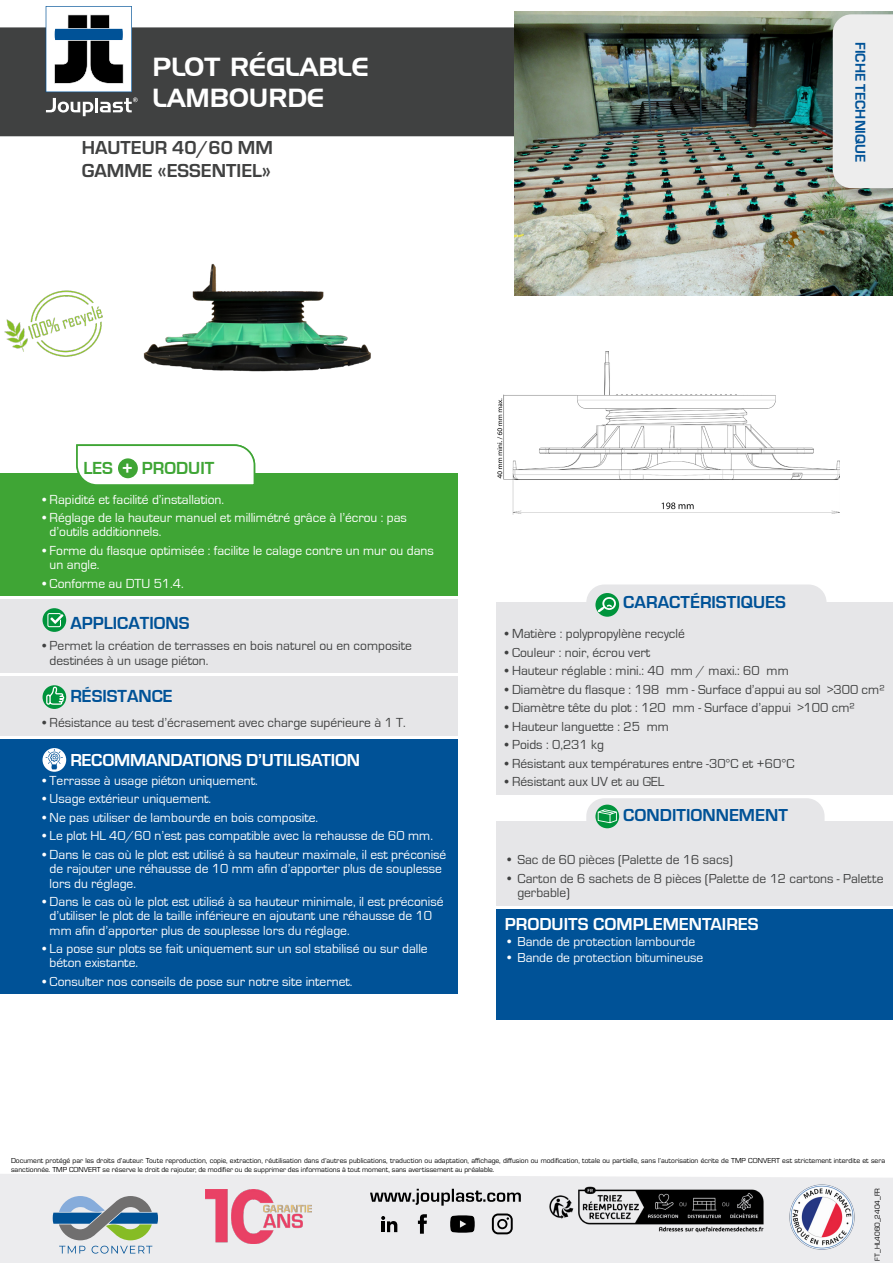
<style>
.page{position:relative;width:893px;height:1263px;background:#fff}
.page>*{position:absolute;margin:0;border:0;box-sizing:border-box;transform-origin:0 0}
.t1{font:25.5px/30.6px "Handel Gothic BT";color:#fff}
.t2{font:700 19.5px/23.4px "Eurostile";color:#404141}
.t3{font:700 18px "Eurostile";letter-spacing:-.005em;color:#fff}
.t4{font:700 18px "Eurostile";color:#005297}
.t5{font:700 18px "Eurostile";color:#005297}
.t6{font:700 18px "Eurostile";color:#3fa535}
.t7{font:700 14.7px "Eurostile";color:#005297}
.t8{font:13.5px/14.2px "Eurostile";color:#fff}
.t9{font:13.5px/14.2px "Eurostile";color:#404141}
.t10{font:13.5px/14.2px "Eurostile";color:#404141}
.t11{font:13.5px "Eurostile";color:#fff}
.t12{font:7.5px/9px "Eurostile";color:#000}
.s1{color:#fff}
</style>
<div class="page">
<div style="left:0;top:1174px;width:893px;height:89px;background:#ececee"></div>
<div style="left:0;top:27px;width:514px;height:109px;background:#404141"></div>
<svg style="left:53px;top:1196px;width:105px;height:44px;background:#8aa3a8"></svg>
<svg style="left:59px;top:1246px;width:26px;height:7px"></svg>
<svg style="left:92px;top:1246px;width:60px;height:7px"></svg>
<img style="left:789px;top:1184px;width:66px;height:66px">
<img style="left:205px;top:1189px;width:106px;height:54px">
<svg style="left:370px;top:1189px;width:151px;height:16px;background:#a4a4a5"></svg>
<svg style="left:450px;top:1215px;width:25px;height:18px"></svg>
<svg style="left:381px;top:1216px;width:16px;height:16px"></svg>
<svg style="left:418px;top:1214px;width:9px;height:20px"></svg>
<svg style="left:492px;top:1213px;width:21px;height:21px"></svg>
<img style="left:514px;top:12px;width:379px;height:284px">
<div style="left:830px;top:13px;width:63px;height:184px;background:#000;opacity:.15"></div>
<div style="left:833px;top:14px;width:60px;height:174px;background:#ededed"></div>
<img style="left:497px;top:351px;width:342px;height:164px">
<svg style="left:46px;top:6px;width:92px;height:110px"></svg>
<img style="left:4px;top:290px;width:99px;height:67px">
<img style="left:143px;top:263px;width:228px;height:109px">
<img style="left:534px;top:1180px;width:245px;height:59px">
<div style="left:0;top:473px;width:458px;height:123px;background:#3fa535"></div>
<div style="left:0;top:600px;width:458px;height:73px;background:#e6e6e8"></div>
<div style="left:43px;top:608px;width:23px;height:24px;background:#00943c;border-radius:50%"></div>
<svg style="left:47px;top:613px;width:16px;height:14px"></svg>
<div style="left:0;top:677px;width:458px;height:59px;background:#e6e6e8"></div>
<div style="left:43px;top:685px;width:23px;height:24px;background:#00943c;border-radius:50%"></div>
<svg style="left:46px;top:685px;width:19px;height:20px"></svg>
<div style="left:0;top:739px;width:458px;height:255px;background:#005297"></div>
<svg style="left:43px;top:748px;width:23px;height:24px"></svg>
<svg style="left:46px;top:749px;width:17px;height:20px"></svg>
<svg style="left:76px;top:444px;width:180px;height:41px"></svg>
<div style="left:118px;top:458px;width:20px;height:20px;background:#3fa535;border-radius:50%"></div>
<div style="left:496px;top:602px;width:397px;height:193px;background:#e6e6e8"></div>
<div style="left:586px;top:584px;width:240px;height:37px;background:#e6e6e8;border-radius:18px"></div>
<svg style="left:595px;top:593px;width:24px;height:24px"></svg>
<svg style="left:598px;top:597px;width:18px;height:15px"></svg>
<div style="left:496px;top:821px;width:397px;height:84px;background:#e6e6e8"></div>
<div style="left:586px;top:798px;width:239px;height:42px;background:#e6e6e8;border-radius:18px"></div>
<svg style="left:595px;top:805px;width:24px;height:23px"></svg>
<svg style="left:598px;top:809px;width:19px;height:14px"></svg>
<div style="left:496px;top:909px;width:397px;height:110px;background:#005297"></div>
<h1 class="t1" style="left:152px;top:52px;width:218px">PLOT RÉGLABLE<br>LAMBOURDE</h1>
<h2 class="t2" style="left:82px;top:134px;width:192px">HAUTEUR 40/60 MM<br>GAMME «ESSENTIEL»</h2>
<p class="t7" style="left:871px;top:42px;width:122px;rotate:90deg">FICHE TECHNIQUE</p>
<h3 class="t6" style="left:83px;top:459px;width:132px">LES <span class="s1">+</span> PRODUIT</h3>
<p class="t8" style="left:43px;top:492px;width:183px">• Rapidité et facilité d’installation.</p>
<p class="t8" style="left:50px;top:511px;width:359px;text-indent:-7px">• Réglage de la hauteur manuel et millimétré grâce à l’écrou : pas d’outils additionnels.</p>
<p class="t8" style="left:50px;top:543px;width:386px;text-indent:-7px">• Forme du flasque optimisée : facilite le calage contre un mur ou dans un angle.</p>
<p class="t8" style="left:43px;top:576px;width:143px">• Conforme au DTU 51.4.</p>
<h3 class="t5" style="left:70px;top:613px;width:121px">APPLICATIONS</h3>
<p class="t9" style="left:50px;top:639px;width:364px;text-indent:-7px">• Permet la création de terrasses en bois naturel ou en composite destinées à un usage piéton.</p>
<h3 class="t5" style="left:70px;top:686px;width:104px">RÉSISTANCE</h3>
<p class="t9" style="left:43px;top:716px;width:365px">• Résistance au test d’écrasement avec charge supérieure à 1 T.</p>
<h3 class="t3" style="left:70px;top:747px;width:291px">RECOMMANDATIONS D’UTILISATION</h3>
<p class="t8" style="left:43px;top:774px;width:217px">• Terrasse à usage piéton uniquement.</p>
<p class="t8" style="left:43px;top:792px;width:170px">• Usage extérieur uniquement.</p>
<p class="t8" style="left:43px;top:811px;width:277px">• Ne pas utiliser de lambourde en bois composite.</p>
<p class="t8" style="left:43px;top:829px;width:392px">• Le plot HL 40/60 n’est pas compatible avec la rehausse de 60 mm.</p>
<p class="t8" style="left:50px;top:848px;width:398px;text-indent:-7px">• Dans le cas où le plot est utilisé à sa hauteur maximale, il est préconisé de rajouter une réhausse de 10 mm afin d’apporter plus de souplesse lors du réglage.</p>
<p class="t8" style="left:50px;top:895px;width:395px;text-indent:-7px">• Dans le cas où le plot est utilisé à sa hauteur minimale, il est préconisé d’utiliser le plot de la taille inférieure en ajoutant une réhausse de 10 mm afin d’apporter plus de souplesse lors du réglage.</p>
<p class="t8" style="left:50px;top:942px;width:380px;text-indent:-7px">• La pose sur plots se fait uniquement sur un sol stabilisé ou sur dalle béton existante.</p>
<p class="t8" style="left:43px;top:974px;width:311px">• Consulter nos conseils de pose sur notre site internet.</p>
<h3 class="t4" style="left:623px;top:589px;width:164px">CARACTÉRISTIQUES</h3>
<p class="t9" style="left:505px;top:627px;width:181px">• Matière : polypropylène recyclé</p>
<p class="t9" style="left:505px;top:645px;width:147px">• Couleur : noir, écrou vert</p>
<p class="t9" style="left:505px;top:664px;width:285px">• Hauteur réglable : mini.: 40 mm / maxi.: 60 mm</p>
<p class="t9" style="left:505px;top:682px;width:381px">• Diamètre du flasque : 198 mm - Surface d’appui au sol &gt;300 cm²</p>
<p class="t9" style="left:505px;top:701px;width:352px">• Diamètre tête du plot : 120 mm - Surface d’appui &gt;100 cm²</p>
<p class="t9" style="left:505px;top:719px;width:166px">• Hauteur languette : 25 mm</p>
<p class="t9" style="left:505px;top:738px;width:100px">• Poids : 0,231 kg</p>
<p class="t9" style="left:505px;top:756px;width:291px">• Résistant aux températures entre -30°C et +60°C</p>
<p class="t9" style="left:505px;top:775px;width:161px">• Résistant aux UV et au GEL</p>
<h3 class="t4" style="left:623px;top:802px;width:166px">CONDITIONNEMENT</h3>
<p class="t10" style="left:505px;top:852px;width:229px">• Sac de 60 pièces (Palette de 16 sacs)</p>
<p class="t10" style="left:517px;top:870px;width:368px;text-indent:-12px">• Carton de 6 sachets de 8 pièces (Palette de 12 cartons - Palette gerbable)</p>
<h3 class="t3" style="left:505px;top:910px;width:255px">PRODUITS COMPLEMENTAIRES</h3>
<p class="t11" style="left:505px;top:932px;width:192px">• Bande de protection lambourde</p>
<p class="t11" style="left:505px;top:948px;width:200px">• Bande de protection bitumineuse</p>
<p class="t12" style="left:11px;top:1156px;width:875px">Document protégé par les droits d’auteur. Toute reproduction, copie, extraction, réutilisation dans d’autres publications, traduction ou adaptation, affichage, diffusion ou modification, totale ou partielle, sans l’autorisation écrite de TMP CONVERT est strictement interdite et sera sanctionnée. TMP CONVERT se réserve le droit de rajouter, de modifier ou de supprimer des informations à tout moment, sans avertissement au préalable.</p>
<p class="t12" style="left:872px;top:1261px;width:74px;rotate:-90deg">FT_HL4060_2404_FR</p>
</div>
